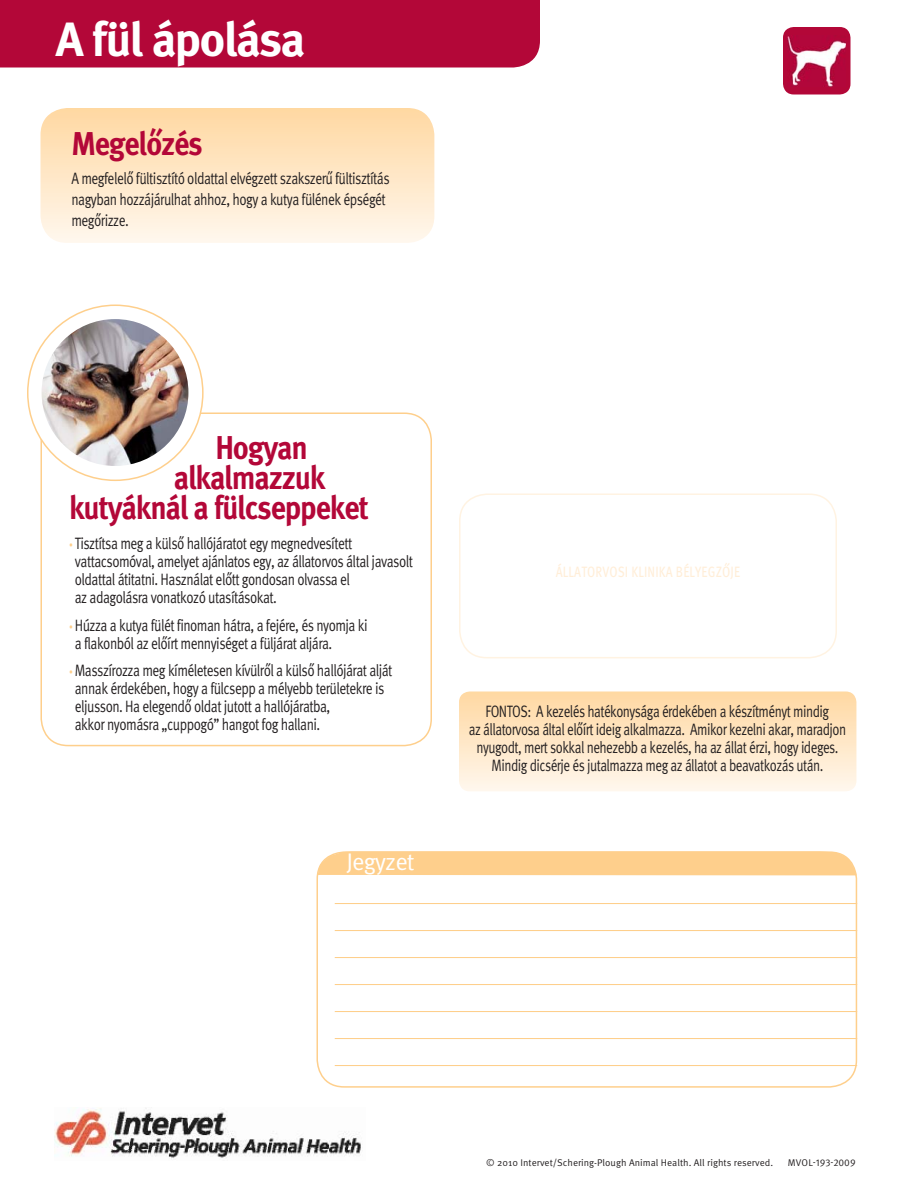
<style>
.page{position:relative;width:918px;height:1188px;background:#fff}
.page>*{position:absolute;margin:0;border:0;box-sizing:border-box;transform-origin:0 0}
.t1{font:700 48px "Infiniti Meta Pro";letter-spacing:-.04em;color:#fff}
.t2{font:700 33px "Infiniti Meta Pro";letter-spacing:-.04em;color:#b30738;scale:.9 1}
.t3{font:24px "Infiniti Meta Pro";letter-spacing:-.04em;color:#fff}
.t4{font:16.5px/18px "Infiniti Meta Pro";letter-spacing:-.04em;color:#231f20;scale:.8 1}
.t5{font:16.5px/18px "Infiniti Meta Pro";letter-spacing:-.04em;color:#231f20;text-align:center;scale:.78 1}
.t6{font:15px "Infiniti Meta Pro";letter-spacing:.01em;color:#ffeed8;scale:.8 1}
.t7{font:9.75px "Infiniti Meta Pro";color:#231f20}
.s1{font-weight:900;font-size:15px;color:#fecf8c}
</style>
<div class="page">
<div style="left:0;top:0;width:540px;height:68px;background:#b30738"></div>
<div style="left:783px;top:27px;width:68px;height:67px;background:#b30738;border-radius:11px"></div>
<img style="left:788px;top:36px;width:57px;height:50px">
<div style="left:40px;top:412px;width:392px;height:334px;border:2px solid #fecf8c;border-radius:27px"></div>
<div style="left:28px;top:305px;width:175px;height:175px;background:#fff;border-radius:50%"></div>
<img style="left:42px;top:319px;width:146px;height:147px;border-radius:50%">
<div style="left:40px;top:108px;width:394px;height:135px;background:linear-gradient(to bottom,#ffd8a1,#fff7ed);border-radius:27px"></div>
<div style="left:459px;top:692px;width:397px;height:99px;background:linear-gradient(to bottom,#ffd8a2,#fff7ed);border-radius:11px"></div>
<div style="left:459px;top:494px;width:378px;height:164px;border:2px solid #fff3e2;border-radius:27px"></div>
<div style="left:316px;top:851px;width:541px;height:237px;border:2px solid #fecf8c;border-radius:27px"></div>
<svg style="left:317px;top:851px;width:540px;height:25px;background:#fed193"></svg>
<hr style="left:335px;top:903px;width:522px;height:1px;background:#fecf8c">
<hr style="left:335px;top:930px;width:522px;height:1px;background:#fecf8c">
<hr style="left:335px;top:957px;width:522px;height:1px;background:#fecf8c">
<hr style="left:335px;top:984px;width:522px;height:1px;background:#fecf8c">
<hr style="left:335px;top:1011px;width:522px;height:1px;background:#fecf8c">
<hr style="left:335px;top:1038px;width:522px;height:1px;background:#fecf8c">
<hr style="left:335px;top:1065px;width:522px;height:1px;background:#fecf8c">
<img style="left:54px;top:1108px;width:307px;height:51px">
<h1 class="t1" style="left:56px;top:22px;width:252px">A fül ápolása</h1>
<h2 class="t2" style="left:71px;top:131px;width:147px">Megelőzés</h2>
<p class="t4" style="left:71px;top:170px;width:399px;line-height:21px">A megfelelő fültisztító oldattal elvégzett szakszerű fültisztítás nagyban hozzájárulhat ahhoz, hogy a kutya fülének épségét megőrizze.</p>
<h2 class="t2" style="left:215px;top:436px;width:104px">Hogyan</h2>
<h2 class="t2" style="left:174px;top:466px;width:170px">alkalmazzuk</h2>
<h2 class="t2" style="left:69px;top:496px;width:335px">kutyáknál a fülcseppeket</h2>
<p class="t4" style="left:75px;top:536px;width:424px;text-indent:-6px"><span class="s1">·</span> Tisztítsa meg a külső hallójáratot egy megnedvesített vattacsomóval, amelyet ajánlatos egy, az állatorvos által javasolt oldattal átitatni. Használat előtt gondosan olvassa el<br>az adagolásra vonatkozó utasításokat.</p>
<p class="t4" style="left:75px;top:618px;width:368px;text-indent:-6px"><span class="s1">·</span> Húzza a kutya fülét finoman hátra, a fejére, és nyomja ki a flakonból az előírt mennyiséget a füljárat aljára.</p>
<p class="t4" style="left:75px;top:663px;width:399px;text-indent:-6px"><span class="s1">·</span> Masszírozza meg kíméletesen kívülről a külső hallójárat alját annak érdekében, hogy a fülcsepp a mélyebb területekre is eljusson. Ha elegendő oldat jutott a hallójáratba,<br>akkor nyomásra „cuppogó” hangot fog hallani.</p>
<h3 class="t3" style="left:347px;top:853px;width:69px">Jegyzet</h3>
<p class="t6" style="left:556px;top:566px;width:232px">ÁLLATORVOSI KLINIKA BÉLYEGZŐJE</p>
<p class="t5" style="left:469px;top:705px;width:485px">FONTOS: A kezelés hatékonysága érdekében a készítményt mindig<br>az állatorvosa által előírt ideig alkalmazza. Amikor kezelni akar, maradjon nyugodt, mert sokkal nehezebb a kezelés, ha az állat érzi, hogy ideges.<br>Mindig dicsérje és jutalmazza meg az állatot a beavatkozás után.</p>
<p class="t7" style="left:486px;top:1159px;width:288px">© 2010 Intervet/Schering-Plough Animal Health. All rights reserved.</p>
<p class="t7" style="left:788px;top:1159px;width:69px">MVOL-193-2009</p>
</div>
